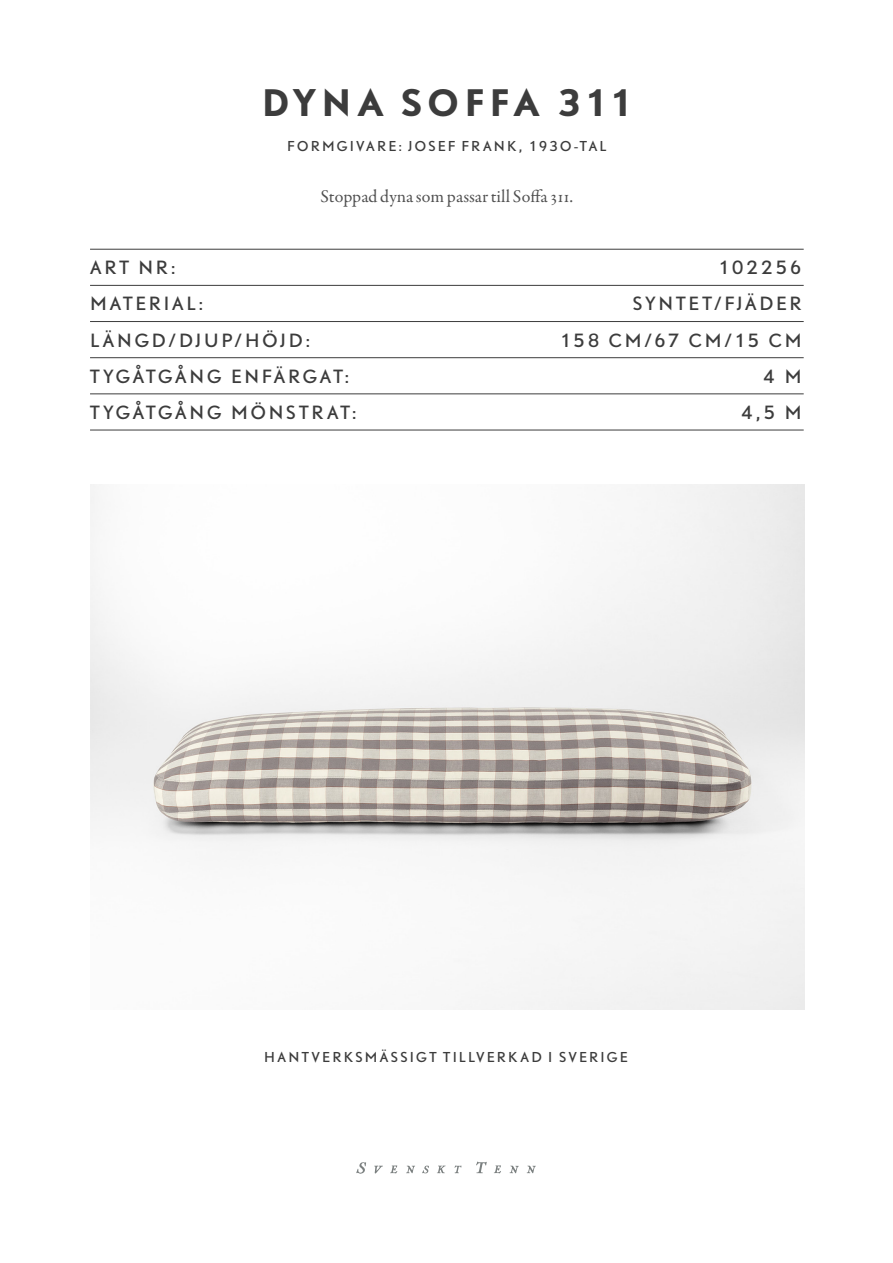
<style>
.page{position:relative;width:893px;height:1263px;background:#fff}
.page>*{position:absolute;margin:0;border:0;box-sizing:border-box;transform-origin:0 0}
.Rubrik_1_-_Huvudrubr{font:700 34.05px "DTL Nobel T";letter-spacing:.135em;color:#3c3c3c}
.Bröd_Garamond_Centre{font:18px "Garamond Premr Pro";letter-spacing:.005em;color:#505050}
.Linjerad_lista___Nob{font:16.95px "DTL Nobel T";letter-spacing:.16em;color:#3c3c3c}
.Linjerad_lista___Nob-2{font:16.95px "DTL Nobel T";letter-spacing:.135em;color:#3c3c3c}
.Rubrik_3___Byline_fo{font:12.75px "DTL Nobel T";letter-spacing:.18em;color:#3c3c3c}
</style>
<div class="page">
<hr style="left:90px;top:249px;width:714px;height:1px;background:#3c3c3c">
<hr style="left:90px;top:285px;width:714px;height:1px;background:#3c3c3c">
<hr style="left:90px;top:321px;width:714px;height:1px;background:#3c3c3c">
<hr style="left:90px;top:357px;width:714px;height:1px;background:#3c3c3c">
<hr style="left:90px;top:394px;width:714px;height:1px;background:#3c3c3c">
<hr style="left:90px;top:430px;width:714px;height:1px;background:#3c3c3c">
<svg style="left:527px;top:1165px;width:9px;height:8px"></svg>
<svg style="left:510px;top:1165px;width:9px;height:8px"></svg>
<svg style="left:494px;top:1165px;width:7px;height:8px"></svg>
<svg style="left:356px;top:1162px;width:10px;height:12px"></svg>
<svg style="left:476px;top:1161px;width:11px;height:12px"></svg>
<svg style="left:374px;top:1165px;width:9px;height:8px"></svg>
<svg style="left:390px;top:1165px;width:7px;height:8px"></svg>
<svg style="left:422px;top:1165px;width:7px;height:8px"></svg>
<svg style="left:406px;top:1165px;width:9px;height:8px"></svg>
<svg style="left:454px;top:1165px;width:8px;height:8px"></svg>
<svg style="left:437px;top:1165px;width:9px;height:8px"></svg>
<img style="left:90px;top:485px;width:714px;height:524px">
<p class="Rubrik_1_-_Huvudrubr" style="left:261px;top:79px;width:373px">DYNA SOFFA 311</p>
<p class="Rubrik_3___Byline_fo" style="left:287px;top:137px;width:321px">FORMGIVARE: JOSEF FRANK, 193O-TAL</p>
<p class="Bröd_Garamond_Centre" style="left:321px;top:185px;width:254px">Stoppad dyna som passar till Soffa 311.</p>
<p class="Linjerad_lista___Nob" style="left:90px;top:256px;width:87px">ART NR:</p>
<p class="Linjerad_lista___Nob" style="left:718px;top:256px;width:85px">102256</p>
<p class="Linjerad_lista___Nob" style="left:90px;top:292px;width:114px">MATERIAL:</p>
<p class="Linjerad_lista___Nob" style="left:633px;top:292px;width:170px">SYNTET/FJÄDER</p>
<p class="Linjerad_lista___Nob" style="left:90px;top:328px;width:221px">LÄNGD/DJUP/HÖJD:</p>
<p class="Linjerad_lista___Nob-2" style="left:560px;top:328px;width:243px">158 CM/67 CM/15 CM</p>
<p class="Linjerad_lista___Nob" style="left:90px;top:365px;width:260px">TYGÅTGÅNG ENFÄRGAT:</p>
<p class="Linjerad_lista___Nob" style="left:763px;top:365px;width:40px">4 M</p>
<p class="Linjerad_lista___Nob" style="left:90px;top:401px;width:267px">TYGÅTGÅNG MÖNSTRAT:</p>
<p class="Linjerad_lista___Nob" style="left:741px;top:401px;width:62px">4,5 M</p>
<p class="Rubrik_3___Byline_fo" style="left:264px;top:1048px;width:365px">HANTVERKSMÄSSIGT TILLVERKAD I SVERIGE</p>
</div>
